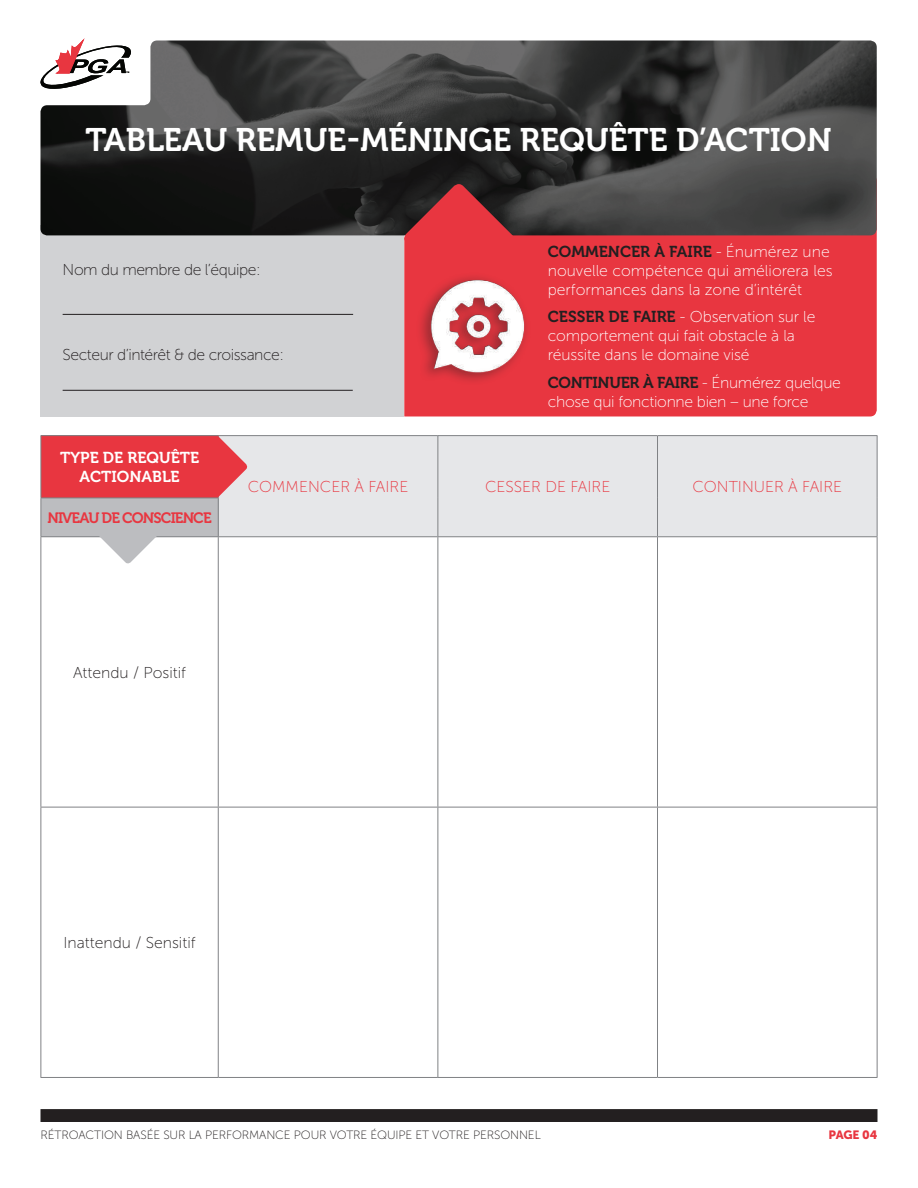
<style>
.page{position:relative;width:918px;height:1188px;background:#fff}
.page>*{position:absolute;margin:0;border:0;box-sizing:border-box;transform-origin:0 0}
.t1{font:32.55px "Museo 700";color:#fff}
.t2{font:15.75px/18.9px "Museo Sans 100";letter-spacing:-.01em;color:#fff}
.t3{font:15.75px "Museo Sans 100";letter-spacing:-.03em;color:#231f20}
.t4{font:15.75px "Museo Sans 100";color:#e83640}
.t5{font:15.75px "Museo Sans 100";color:#231f20}
.t6{font:15.75px "Museo 700";color:#231f20}
.t7{font:15.75px/18.9px "Museo 700";color:#fff;text-align:center}
.t8{font:15px "Museo 700";letter-spacing:-.06em;color:#e83640}
.t9{font:12px "Museo Sans 100";letter-spacing:-.01em;color:#231f20}
.t10{font:12px "Museo Sans 900";letter-spacing:-.01em;color:#e83640}
.s1{font-family:"Museo Sans 100";color:#fff}
.s2{font-family:"Museo 700";color:#231f20}
</style>
<div class="page">
<div style="left:41px;top:225px;width:363px;height:191px;background:#d1d2d4"></div>
<div style="left:404px;top:235px;width:473px;height:181px;background:#e83640"></div>
<img style="left:40px;top:40px;width:837px;height:195px">
<div style="left:41px;top:436px;width:177px;height:62px;background:#e83640"></div>
<div style="left:219px;top:436px;width:658px;height:100px;background:#e6e7e9"></div>
<div style="left:41px;top:498px;width:177px;height:39px;background:#bcbdc0"></div>
<hr style="left:40px;top:435px;width:178px;height:1px;background:#808285">
<hr style="left:40px;top:436px;width:1px;height:62px;background:#808285">
<hr style="left:218px;top:435px;width:220px;height:1px;background:#808285">
<hr style="left:218px;top:436px;width:1px;height:62px;background:#808285">
<hr style="left:438px;top:435px;width:220px;height:1px;background:#808285">
<hr style="left:438px;top:436px;width:1px;height:62px;background:#808285">
<hr style="left:658px;top:435px;width:220px;height:1px;background:#808285">
<hr style="left:657px;top:436px;width:1px;height:62px;background:#808285">
<hr style="left:877px;top:436px;width:1px;height:62px;background:#808285">
<hr style="left:438px;top:498px;width:1px;height:38px;background:#808285">
<hr style="left:657px;top:498px;width:1px;height:38px;background:#808285">
<hr style="left:877px;top:498px;width:1px;height:38px;background:#808285">
<hr style="left:40px;top:498px;width:179px;height:1px;background:#808285">
<hr style="left:218px;top:498px;width:1px;height:38px;background:#808285">
<hr style="left:40px;top:536px;width:178px;height:1px;background:#808285">
<hr style="left:218px;top:536px;width:220px;height:1px;background:#808285">
<hr style="left:218px;top:537px;width:1px;height:270px;background:#808285">
<hr style="left:438px;top:536px;width:220px;height:1px;background:#808285">
<hr style="left:438px;top:537px;width:1px;height:270px;background:#808285">
<hr style="left:658px;top:536px;width:220px;height:1px;background:#808285">
<hr style="left:657px;top:537px;width:1px;height:270px;background:#808285">
<hr style="left:877px;top:537px;width:1px;height:270px;background:#808285">
<hr style="left:218px;top:807px;width:1px;height:270px;background:#808285">
<hr style="left:438px;top:807px;width:1px;height:270px;background:#808285">
<hr style="left:657px;top:807px;width:1px;height:270px;background:#808285">
<hr style="left:877px;top:807px;width:1px;height:270px;background:#808285">
<hr style="left:40px;top:807px;width:178px;height:1px;background:#808285">
<hr style="left:40px;top:1077px;width:178px;height:1px;background:#808285">
<hr style="left:218px;top:807px;width:220px;height:1px;background:#808285">
<hr style="left:438px;top:807px;width:220px;height:1px;background:#808285">
<hr style="left:658px;top:807px;width:220px;height:1px;background:#808285">
<hr style="left:218px;top:1077px;width:220px;height:1px;background:#808285">
<hr style="left:438px;top:1077px;width:220px;height:1px;background:#808285">
<hr style="left:658px;top:1077px;width:220px;height:1px;background:#808285">
<hr style="left:40px;top:498px;width:1px;height:38px;background:#808285">
<hr style="left:40px;top:537px;width:1px;height:270px;background:#808285">
<hr style="left:40px;top:807px;width:1px;height:270px;background:#808285">
<div style="left:40px;top:1109px;width:838px;height:13px;background:#231f20"></div>
<svg style="left:40px;top:41px;width:91px;height:50px"></svg>
<svg style="left:402px;top:181px;width:114px;height:114px;background:#a13037"></svg>
<img style="left:412px;top:260px;width:131px;height:132px">
<hr style="left:63px;top:314px;width:290px;height:1px;background:#231f20">
<hr style="left:63px;top:390px;width:290px;height:1px;background:#231f20">
<svg style="left:202px;top:436px;width:47px;height:61px"></svg>
<svg style="left:97px;top:536px;width:62px;height:28px"></svg>
<h1 class="t1" style="left:85px;top:121px;width:748px">TABLEAU REMUE-MÉNINGE REQUÊTE D’ACTION</h1>
<p class="t3" style="left:63px;top:261px;width:200px">Nom du membre de l’équipe:</p>
<p class="t3" style="left:63px;top:346px;width:223px">Secteur d’intérêt &amp; de croissance:</p>
<p class="t6" style="left:548px;top:243px;width:283px">COMMENCER À FAIRE <span class="s1">- Énumérez une</span></p>
<p class="t2" style="left:548px;top:261px;width:286px">nouvelle compétence qui améliorera les performances dans la zone d’intérêt</p>
<p class="t2" style="left:548px;top:308px;width:269px"><span class="s2">CESSER DE FAIRE</span> - Observation sur le comportement qui fait obstacle à la réussite dans le domaine visé</p>
<p class="t2" style="left:548px;top:373px;width:295px"><span class="s2">CONTINUER À FAIRE</span> - Énumérez quelque chose qui fonctionne bien – une force</p>
<p class="t7" style="left:60px;top:449px;width:141px">TYPE DE REQUÊTE<br>ACTIONABLE</p>
<p class="t8" style="left:47px;top:509px;width:166px">NIVEAU DE CONSCIENCE</p>
<p class="t4" style="left:248px;top:478px;width:162px">COMMENCER À FAIRE</p>
<p class="t4" style="left:485px;top:478px;width:127px">CESSER DE FAIRE</p>
<p class="t4" style="left:692px;top:478px;width:151px">CONTINUER À FAIRE</p>
<p class="t5" style="left:73px;top:664px;width:114px">Attendu / Positif</p>
<p class="t5" style="left:64px;top:934px;width:134px">Inattendu / Sensitif</p>
<p class="t9" style="left:40px;top:1129px;width:502px">RÉTROACTION BASÉE SUR LA PERFORMANCE POUR VOTRE ÉQUIPE ET VOTRE PERSONNEL</p>
<p class="t10" style="left:828px;top:1128px;width:51px">PAGE 04</p>
</div>
